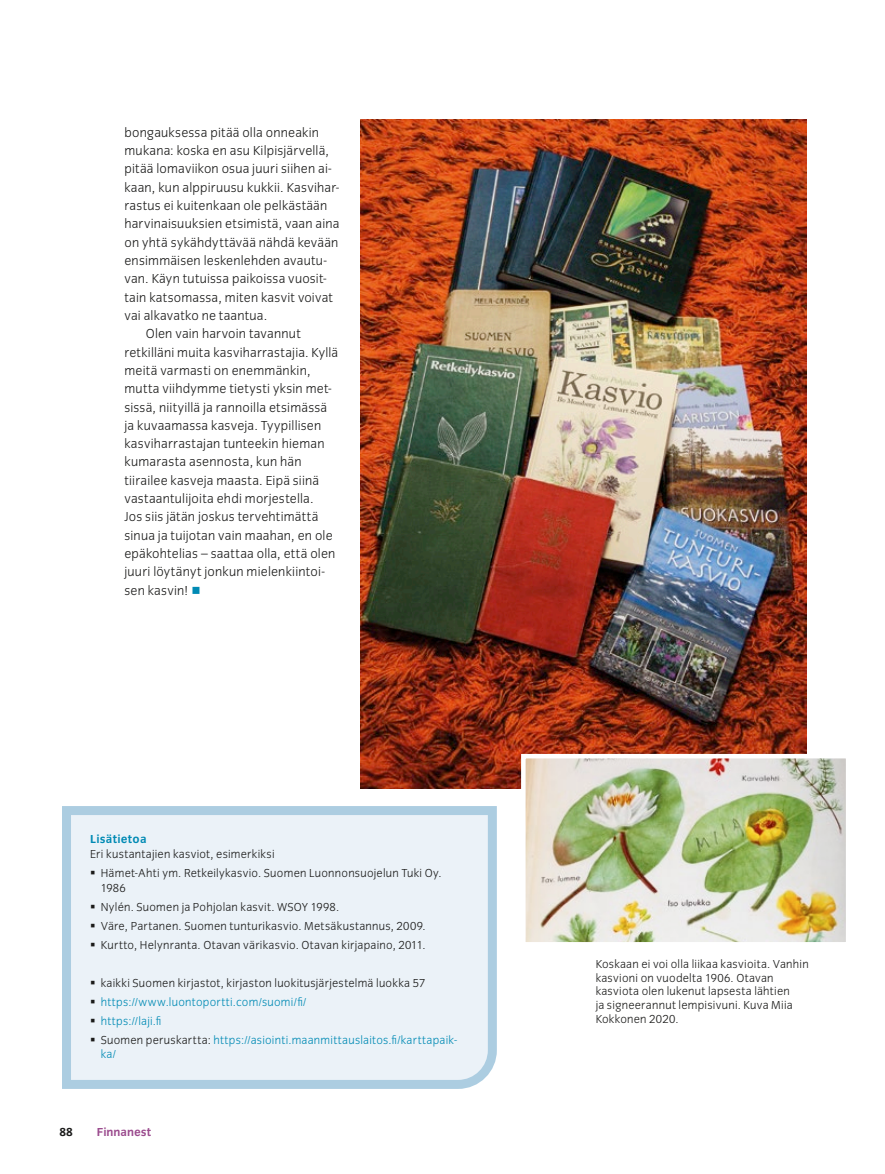
<style>
.page{position:relative;width:885px;height:1174px;background:#fff}
.page>*{position:absolute;margin:0;border:0;box-sizing:border-box;transform-origin:0 0}
.t1{font:300 13.5px "Congress Sans";letter-spacing:.015em;color:#1b1b1a}
.t2{font:300 12px/13.5px "Congress Sans";letter-spacing:.02em;color:#1b1b1a}
.t3{font:300 12px/14.7px "Congress Sans";letter-spacing:.02em;color:#008ab4}
.t4{font:700 12px "Congress Sans";letter-spacing:.02em;color:#008ab4}
.t5{font:700 12px "Congress Sans";color:#9b4b8e}
.t6{font:700 12px "Congress Sans";color:#1b1b1a}
.s1{color:#008ab4}
.s2{color:#1b1b1a}
</style>
<div class="page">
<img style="left:360px;top:119px;width:446px;height:669px">
<svg style="left:62px;top:806px;width:435px;height:283px;background:#e4eef5"></svg>
<img style="left:526px;top:759px;width:319px;height:182px">
<div style="left:521px;top:754px;width:329px;height:192px;border:4px solid #fff"></div>
<p class="t1" style="left:124px;top:125px;width:196px">bongauksessa pitää olla onneakin</p>
<p class="t1" style="left:124px;top:143px;width:206px">mukana: koska en asu Kilpisjärvellä,</p>
<p class="t1" style="left:124px;top:162px;width:209px">pitää lomaviikon osua juuri siihen ai-</p>
<p class="t1" style="left:124px;top:180px;width:216px">kaan, kun alppiruusu kukkii. Kasvihar-</p>
<p class="t1" style="left:124px;top:198px;width:204px">rastus ei kuitenkaan ole pelkästään</p>
<p class="t1" style="left:124px;top:216px;width:216px">harvinaisuuksien etsimistä, vaan aina</p>
<p class="t1" style="left:124px;top:235px;width:215px">on yhtä sykähdyttävää nähdä kevään</p>
<p class="t1" style="left:124px;top:253px;width:204px">ensimmäisen leskenlehden avautu-</p>
<p class="t1" style="left:124px;top:271px;width:204px">van. Käyn tutuissa paikoissa vuosit-</p>
<p class="t1" style="left:124px;top:290px;width:210px">tain katsomassa, miten kasvit voivat</p>
<p class="t1" style="left:124px;top:308px;width:144px">vai alkavatko ne taantua.</p>
<p class="t1" style="left:146px;top:326px;width:157px">Olen vain harvoin tavannut</p>
<p class="t1" style="left:124px;top:345px;width:215px">retkilläni muita kasviharrastajia. Kyllä</p>
<p class="t1" style="left:124px;top:363px;width:187px">meitä varmasti on enemmänkin,</p>
<p class="t1" style="left:124px;top:381px;width:209px">mutta viihdymme tietysti yksin met-</p>
<p class="t1" style="left:124px;top:400px;width:204px">sissä, niityillä ja rannoilla etsimässä</p>
<p class="t1" style="left:124px;top:418px;width:198px">ja kuvaamassa kasveja. Tyypillisen</p>
<p class="t1" style="left:124px;top:436px;width:201px">kasviharrastajan tunteekin hieman</p>
<p class="t1" style="left:124px;top:454px;width:179px">kumarasta asennosta, kun hän</p>
<p class="t1" style="left:124px;top:473px;width:196px">tiirailee kasveja maasta. Eipä siinä</p>
<p class="t1" style="left:124px;top:491px;width:191px">vastaantulijoita ehdi morjestella.</p>
<p class="t1" style="left:124px;top:509px;width:195px">Jos siis jätän joskus tervehtimättä</p>
<p class="t1" style="left:124px;top:528px;width:210px">sinua ja tuijotan vain maahan, en ole</p>
<p class="t1" style="left:124px;top:546px;width:212px">epäkohtelias – saattaa olla, että olen</p>
<p class="t1" style="left:124px;top:564px;width:202px">juuri löytänyt jonkun mielenkiintoi-</p>
<p class="t1" style="left:124px;top:583px;width:78px">sen kasvin! <span class="s1">○</span></p>
<p class="t4" style="left:90px;top:832px;width:58px">Lisätietoa</p>
<p class="t2" style="left:90px;top:847px;width:186px">Eri kustantajien kasviot, esimerkiksi</p>
<p class="t2" style="left:101px;top:866px;width:342px;line-height:14.7px;text-indent:-11px">▪ Hämet-Ahti ym. Retkeilykasvio. Suomen Luonnonsuojelun Tuki Oy.<br>1986</p>
<p class="t2" style="left:90px;top:900px;width:251px">▪ Nylén. Suomen ja Pohjolan kasvit. WSOY 1998.</p>
<p class="t2" style="left:90px;top:919px;width:337px">▪ Väre, Partanen. Suomen tunturikasvio. Metsäkustannus, 2009.</p>
<p class="t2" style="left:90px;top:938px;width:337px">▪ Kurtto, Helynranta. Otavan värikasvio. Otavan kirjapaino, 2011.</p>
<p class="t2" style="left:90px;top:976px;width:337px">▪ kaikki Suomen kirjastot, kirjaston luokitusjärjestelmä luokka 57</p>
<p class="t3" style="left:90px;top:994px;width:218px"><span class="s2">▪</span> https://www.luontoportti.com/suomi/fi/</p>
<p class="t3" style="left:90px;top:1013px;width:73px"><span class="s2">▪</span> https://laji.fi</p>
<p class="t3" style="left:101px;top:1032px;width:358px;text-indent:-11px"><span class="s2">▪ Suomen peruskartta:</span> https://asiointi.maanmittauslaitos.fi/karttapaik&shy;ka/</p>
<p class="t6" style="left:60px;top:1125px;width:15px">88</p>
<p class="t5" style="left:97px;top:1125px;width:56px">Finnanest</p>
<p class="t2" style="left:595px;top:957px;width:214px">Koskaan ei voi olla liikaa kasvioita. Vanhin kasvioni on vuodelta 1906. Otavan kasviota olen lukenut lapsesta lähtien<br>ja signeerannut lempisivuni. Kuva Miia Kokkonen 2020.</p>
</div>
